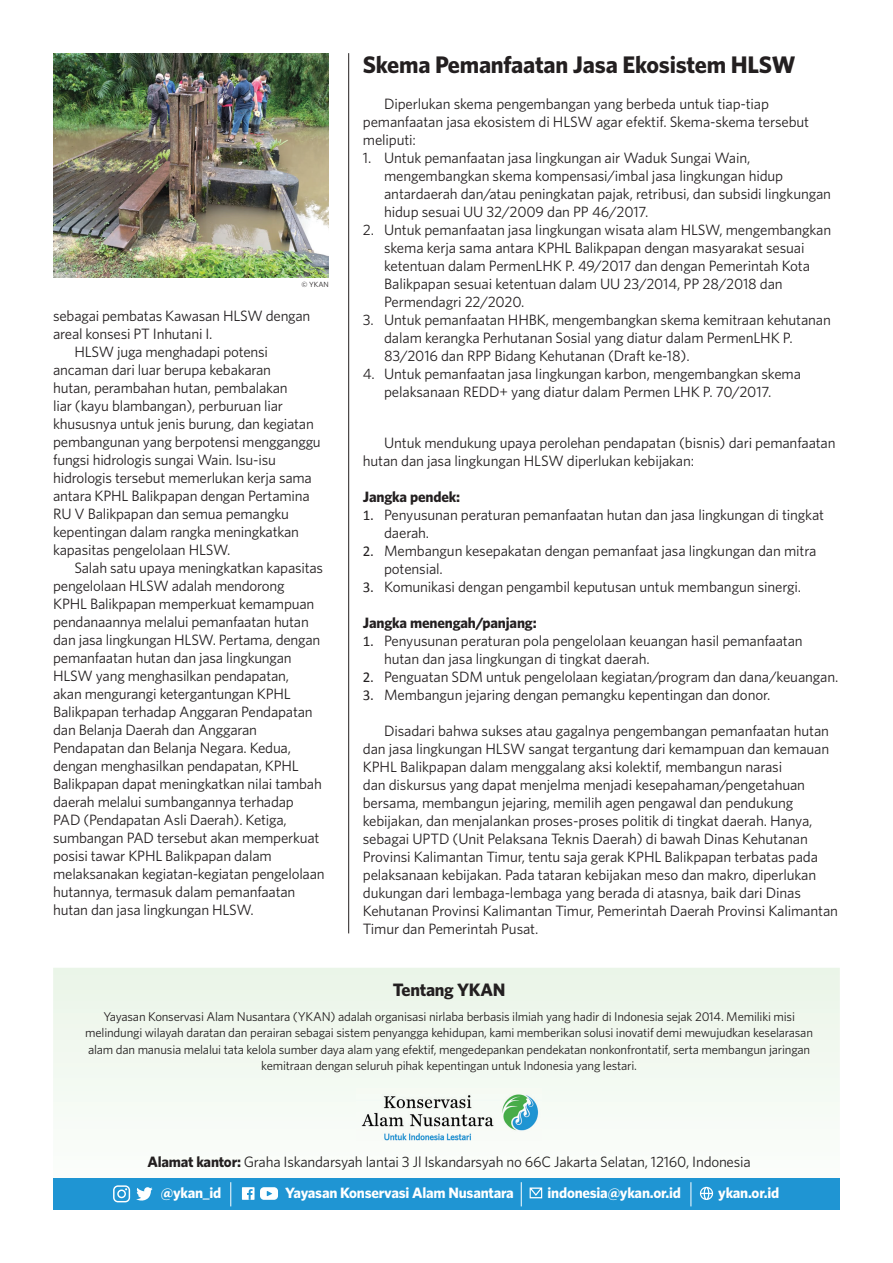
<style>
.page{position:relative;width:893px;height:1263px;background:#fff}
.page>*{position:absolute;margin:0;border:0;box-sizing:border-box;transform-origin:0 0}
.t1{font:700 24px "Whitney HTF";letter-spacing:-.01em;color:#231f20}
.t2{font:700 18px "Whitney HTF";letter-spacing:-.015em;color:#231f20}
.t3{font:15px/18px "Whitney HTF";letter-spacing:-.01em;color:#231f20}
.t4{font:700 15px "Whitney HTF";letter-spacing:-.015em;color:#fff}
.t5{font:700 15px "Whitney HTF";letter-spacing:-.01em;color:#231f20}
.t6{font:12.75px/16.5px "Whitney HTF";letter-spacing:-.015em;color:#231f20;text-align:center}
.t7{font:7.5px "Whitney HTF";color:#231f20}
.s1{font-family:"Calibri"}
.s2{font-weight:700}
.s3{font-weight:700;color:#fff}
</style>
<div class="page">
<img style="left:53px;top:53px;width:276px;height:225px">
<hr style="left:348px;top:53px;width:1px;height:880px;background:#231f20">
<div style="left:53px;top:968px;width:787px;height:138px;background:#f0f7ee"></div>
<div style="left:53px;top:1178px;width:787px;height:32px;background:#1f95d3"></div>
<svg style="left:113px;top:1185px;width:17px;height:17px"></svg>
<div style="left:242px;top:1187px;width:13px;height:13px;background:#fff"></div>
<svg style="left:247px;top:1189px;width:6px;height:11px"></svg>
<svg style="left:136px;top:1187px;width:16px;height:14px"></svg>
<svg style="left:260px;top:1187px;width:18px;height:13px"></svg>
<svg style="left:530px;top:1187px;width:12px;height:11px"></svg>
<svg style="left:700px;top:1187px;width:13px;height:13px"></svg>
<svg style="left:230px;top:1182px;width:1px;height:24px"></svg>
<svg style="left:521px;top:1182px;width:1px;height:24px"></svg>
<svg style="left:690px;top:1182px;width:1px;height:24px"></svg>
<img style="left:357px;top:1089px;width:185px;height:52px">
<p class="t7" style="left:301px;top:280px;width:29px">© YKAN</p>
<p class="t3" style="left:53px;top:306px;width:259px">sebagai pembatas Kawasan HLSW dengan</p>
<p class="t3" style="left:53px;top:324px;width:161px">areal konsesi PT Inhutani I.</p>
<p class="t3" style="left:74px;top:342px;width:195px">HLSW juga menghadapi potensi</p>
<p class="t3" style="left:53px;top:360px;width:219px">ancaman dari luar berupa kebakaran</p>
<p class="t3" style="left:53px;top:378px;width:236px">hutan, perambahan hutan, pembalakan</p>
<p class="t3" style="left:53px;top:396px;width:231px">liar (kayu blambangan), perburuan liar</p>
<p class="t3" style="left:53px;top:414px;width:262px">khususnya untuk jenis burung, dan kegiatan</p>
<p class="t3" style="left:53px;top:432px;width:269px">pembangunan yang berpotensi mengganggu</p>
<p class="t3" style="left:53px;top:450px;width:224px">fungsi hidrologis sungai Wain. Isu-isu</p>
<p class="t3" style="left:53px;top:468px;width:260px">hidrologis tersebut memerlukan kerja sama</p>
<p class="t3" style="left:53px;top:486px;width:258px">antara KPHL Balikpapan dengan Pertamina</p>
<p class="t3" style="left:53px;top:504px;width:237px">RU V Balikpapan dan semua pemangku</p>
<p class="t3" style="left:53px;top:522px;width:247px">kepentingan dalam rangka meningkatkan</p>
<p class="t3" style="left:53px;top:540px;width:179px">kapasitas pengelolaan HLSW.</p>
<p class="t3" style="left:74px;top:558px;width:250px">Salah satu upaya meningkatkan kapasitas</p>
<p class="t3" style="left:53px;top:576px;width:233px">pengelolaan HLSW adalah mendorong</p>
<p class="t3" style="left:53px;top:594px;width:263px">KPHL Balikpapan memperkuat kemampuan</p>
<p class="t3" style="left:53px;top:612px;width:257px">pendanaannya melalui pemanfaatan hutan</p>
<p class="t3" style="left:53px;top:630px;width:269px">dan jasa lingkungan HLSW. Pertama, dengan</p>
<p class="t3" style="left:53px;top:648px;width:240px">pemanfaatan hutan dan jasa lingkungan</p>
<p class="t3" style="left:53px;top:666px;width:237px">HLSW yang menghasilkan pendapatan,</p>
<p class="t3" style="left:53px;top:684px;width:239px">akan mengurangi ketergantungan KPHL</p>
<p class="t3" style="left:53px;top:702px;width:261px">Balikpapan terhadap Anggaran Pendapatan</p>
<p class="t3" style="left:53px;top:720px;width:205px">dan Belanja Daerah dan Anggaran</p>
<p class="t3" style="left:53px;top:738px;width:239px">Pendapatan dan Belanja Negara. Kedua,</p>
<p class="t3" style="left:53px;top:756px;width:247px">dengan menghasilkan pendapatan, KPHL</p>
<p class="t3" style="left:53px;top:774px;width:270px">Balikpapan dapat meningkatkan nilai tambah</p>
<p class="t3" style="left:53px;top:792px;width:242px">daerah melalui sumbangannya terhadap</p>
<p class="t3" style="left:53px;top:810px;width:235px">PAD (Pendapatan Asli Daerah). Ketiga,</p>
<p class="t3" style="left:53px;top:828px;width:268px">sumbangan PAD tersebut akan memperkuat</p>
<p class="t3" style="left:53px;top:846px;width:220px">posisi tawar KPHL Balikpapan dalam</p>
<p class="t3" style="left:53px;top:864px;width:273px">melaksanakan kegiatan-kegiatan pengelolaan</p>
<p class="t3" style="left:53px;top:882px;width:244px">hutannya, termasuk dalam pemanfaatan</p>
<p class="t3" style="left:53px;top:900px;width:202px">hutan dan jasa lingkungan HLSW.</p>
<h1 class="t1" style="left:363px;top:50px;width:434px">Skema Pemanfaatan Jasa Ekosistem HLSW</h1>
<p class="t3" style="left:363px;top:94px;width:448px;text-indent:21px">Diperlukan skema pengembangan yang berbeda untuk tiap-tiap pemanfaatan jasa ekosistem di HLSW agar efektif. Skema-skema tersebut meliputi:</p>
<p class="t3" style="left:384px;top:148px;width:448px;text-indent:-21px">1. Untuk pemanfaatan jasa lingkungan air Waduk Sungai Wain, mengembangkan skema kompensasi/imbal jasa lingkungan hidup antardaerah dan/atau peningkatan pajak, retribusi, dan subsidi lingkungan hidup sesuai UU 32/2009 dan PP 46/2017.</p>
<p class="t3" style="left:384px;top:220px;width:449px;text-indent:-21px">2. Untuk pemanfaatan jasa lingkungan wisata alam HLSW, mengembangkan skema kerja sama antara KPHL Balikpapan dengan masyarakat sesuai ketentuan dalam PermenLHK P. 49/2017 dan dengan Pemerintah Kota Balikpapan sesuai ketentuan dalam UU 23/2014, PP 28/2018 dan Permendagri 22/2020.</p>
<p class="t3" style="left:384px;top:310px;width:448px;text-indent:-21px">3. Untuk pemanfaatan HHBK, mengembangkan skema kemitraan kehutanan dalam kerangka Perhutanan Sosial yang diatur dalam PermenLHK P.<br>83/2016 dan RPP Bidang Kehutanan (Draft ke-18).</p>
<p class="t3" style="left:363px;top:364px;width:440px;text-align:center">4. Untuk pemanfaatan jasa lingkungan karbon, mengembangkan skema pelaksanaan REDD+ yang diatur dalam Permen LHK P. 70/2017.</p>
<p class="t3" style="left:363px;top:433px;width:474px;text-indent:21px">Untuk mendukung upaya perolehan pendapatan (bisnis) dari pemanfaatan hutan dan jasa lingkungan HLSW diperlukan kebijakan:</p>
<p class="t5" style="left:363px;top:487px;width:99px">Jangka pendek:</p>
<p class="t3" style="left:384px;top:505px;width:441px;text-indent:-21px"><span class="s1">1.</span> Penyusunan peraturan pemanfaatan hutan dan jasa lingkungan di tingkat daerah.</p>
<p class="t3" style="left:384px;top:541px;width:434px;text-indent:-21px"><span class="s1">2.</span> Membangun kesepakatan dengan pemanfaat jasa lingkungan dan mitra potensial.</p>
<p class="t3" style="left:363px;top:577px;width:440px"><span class="s1">3.</span> Komunikasi dengan pengambil keputusan untuk membangun sinergi.</p>
<p class="t5" style="left:363px;top:613px;width:175px">Jangka menengah/panjang:</p>
<p class="t3" style="left:384px;top:631px;width:420px;text-indent:-21px"><span class="s1">1.</span> Penyusunan peraturan pola pengelolaan keuangan hasil pemanfaatan hutan dan jasa lingkungan di tingkat daerah.</p>
<p class="t3" style="left:363px;top:667px;width:477px"><span class="s1">2.</span> Penguatan SDM untuk pengelolaan kegiatan/program dan dana/keuangan.</p>
<p class="t3" style="left:363px;top:685px;width:409px"><span class="s1">3.</span> Membangun jejaring dengan pemangku kepentingan dan donor.</p>
<p class="t3" style="left:363px;top:721px;width:477px;text-indent:21px">Disadari bahwa sukses atau gagalnya pengembangan pemanfaatan hutan dan jasa lingkungan HLSW sangat tergantung dari kemampuan dan kemauan KPHL Balikpapan dalam menggalang aksi kolektif, membangun narasi<br>dan diskursus yang dapat menjelma menjadi kesepahaman/pengetahuan bersama, membangun jejaring, memilih agen pengawal dan pendukung kebijakan, dan menjalankan proses-proses politik di tingkat daerah. Hanya, sebagai UPTD (Unit Pelaksana Teknis Daerah) di bawah Dinas Kehutanan Provinsi Kalimantan Timur, tentu saja gerak KPHL Balikpapan terbatas pada pelaksanaan kebijakan. Pada tataran kebijakan meso dan makro, diperlukan dukungan dari lembaga-lembaga yang berada di atasnya, baik dari Dinas Kehutanan Provinsi Kalimantan Timur, Pemerintah Daerah Provinsi Kalimantan Timur dan Pemerintah Pusat.</p>
<p class="t2" style="left:393px;top:978px;width:114px">Tentang YKAN</p>
<p class="t6" style="left:85px;top:1008px;width:729px">Yayasan Konservasi Alam Nusantara (YKAN) adalah organisasi nirlaba berbasis ilmiah yang hadir di Indonesia sejak 2014. Memiliki misi melindungi wilayah daratan dan perairan sebagai sistem penyangga kehidupan, kami memberikan solusi inovatif demi mewujudkan keselarasan alam dan manusia melalui tata kelola sumber daya alam yang efektif, mengedepankan pendekatan nonkonfrontatif, serta membangun jaringan kemitraan dengan seluruh pihak kepentingan untuk Indonesia yang lestari.</p>
<p class="t3" style="left:161px;top:1146px;width:591px;line-height:30.9px;text-indent:-13px"><span class="s2">Alamat kantor:</span> Graha Iskandarsyah lantai 3 Jl Iskandarsyah no 66C Jakarta Selatan, 12160, Indonesia <span class="s3">@ykan_id</span></p>
<p class="t4" style="left:285px;top:1183px;width:230px">Yayasan Konservasi Alam Nusantara</p>
<p class="t4" style="left:547px;top:1183px;width:135px">indonesia@ykan.or.id</p>
<p class="t4" style="left:718px;top:1183px;width:63px">ykan.or.id</p>
</div>
